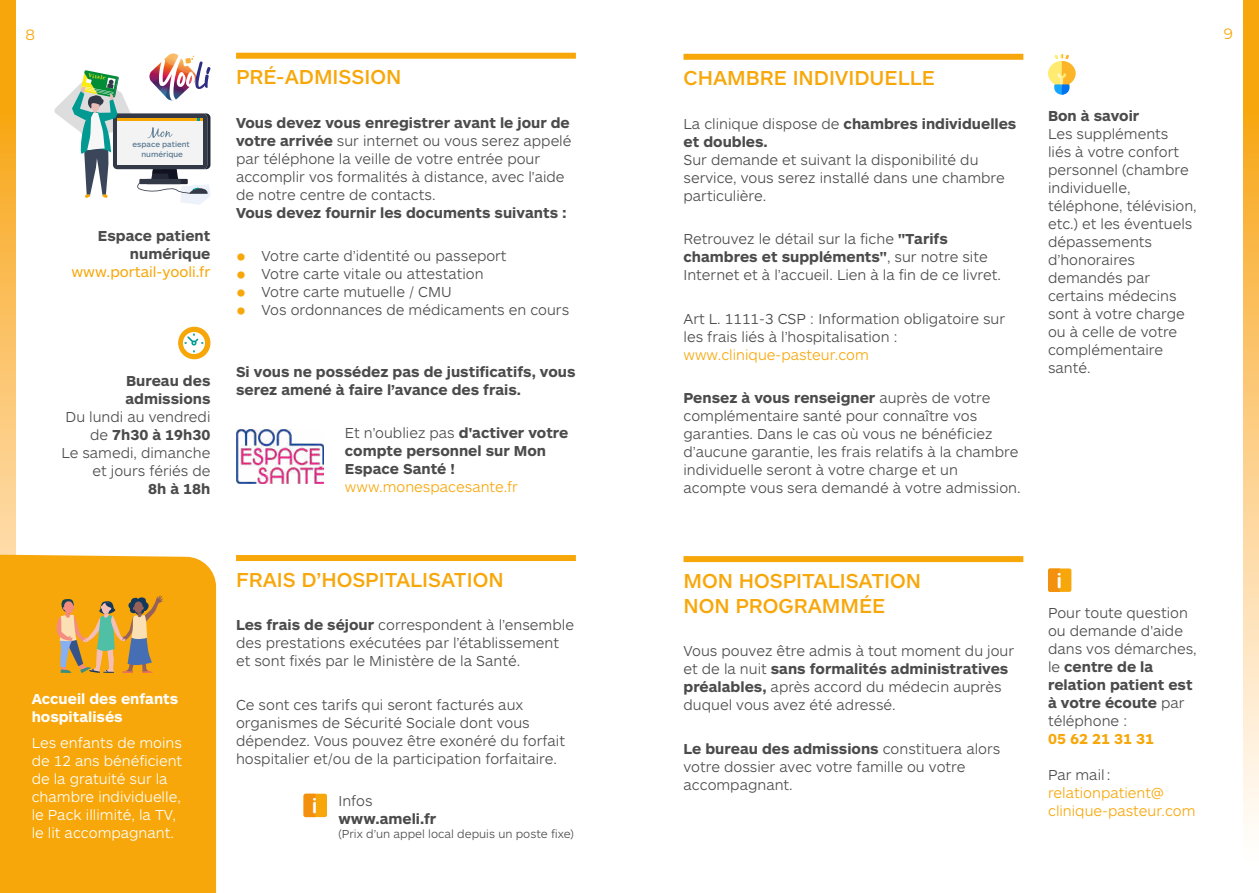
<style>
.page{position:relative;width:1259px;height:893px;background:#fff}
.page>*{position:absolute;margin:0;border:0;box-sizing:border-box;transform-origin:0 0}
.t1{font:500 21px/25.2px "ARS Maquette";color:#f7a70a}
.t2{font:21px "Arial Rounded MT Bold";color:#fff}
.t3{font:300 15px/18px "ARS Maquette";color:#4b4b4b}
.t4{font:700 15px/18px "ARS Maquette";color:#4b4b4b}
.t5{font:300 15px/18px "ARS Maquette";color:#fff}
.t6{font:300 15px/18px "ARS Maquette";color:#f7a70a}
.t7{font:700 15px/18px "ARS Maquette";color:#fff}
.t8{font:15px "ARS Maquette";color:#f7a70a}
.t9{font:700 15px "ARS Maquette";color:#f7a70a}
.t10{font:15px "Montserrat";color:#f7a70a}
.t11{font:300 12px "ARS Maquette";color:#4b4b4b}
.t12{font:500 7.95px/9.4px "ARS Maquette";color:#597a91;text-align:center}
.t13{font:700 6.45px "Perpetua";color:#fcea10}
.s1{font-weight:300}
.s2{font-weight:700}
.s3{font-weight:400;font-size:27px;color:#f7a70a}
</style>
<div class="page">
<svg style="left:0;top:0;width:16px;height:554px;background:#fabc50"></svg>
<div style="left:1243px;top:0;width:16px;height:893px;background:linear-gradient(to bottom,#f79d00,#fff)"></div>
<div style="left:0;top:554px;width:216px;height:339px;background:#f7a70a"></div>
<div style="left:683px;top:54px;width:340px;height:6px;background:#f7a70a"></div>
<div style="left:683px;top:556px;width:340px;height:6px;background:#f7a70a"></div>
<svg style="left:1048px;top:54px;width:27px;height:41px"></svg>
<div style="left:236px;top:53px;width:340px;height:6px;background:#f7a70a"></div>
<div style="left:236px;top:555px;width:340px;height:6px;background:#f7a70a"></div>
<div style="left:178px;top:327px;width:32px;height:32px;background:#f7a70a;border-radius:50%"></div>
<svg style="left:181px;top:330px;width:26px;height:26px"></svg>
<div style="left:303px;top:794px;width:24px;height:23px;background:#f7a70a;border-radius:2px"></div>
<svg style="left:303px;top:794px;width:12px;height:23px"></svg>
<svg style="left:56px;top:595px;width:107px;height:78px;background:#cda048"></svg>
<svg style="left:54px;top:53px;width:156px;height:152px"></svg>
<img style="left:236px;top:429px;width:88px;height:54px">
<div style="left:1048px;top:568px;width:23px;height:24px;background:#f7a70a;border-radius:2px"></div>
<svg style="left:1048px;top:568px;width:11px;height:24px"></svg>
<p class="t10" style="left:26px;top:24px;width:11px">8</p>
<p class="t10" style="left:1223px;top:24px;width:11px">9</p>
<h1 class="t1" style="left:683px;top:64px;width:253px">CHAMBRE INDIVIDUELLE</h1>
<p class="t4" style="left:683px;top:114px;width:334px"><span class="s1">La clinique dispose de</span> chambres individuelles et doubles.</p>
<p class="t3" style="left:683px;top:150px;width:323px">Sur demande et suivant la disponibilité du service, vous serez installé dans une chambre particulière.</p>
<p class="t3" style="left:683px;top:229px;width:319px">Retrouvez le détail sur la fiche <span class="s2">"Tarifs chambres et suppléments"</span>, sur notre site<br>Internet et à l’accueil. Lien à la fin de ce livret.</p>
<p class="t3" style="left:683px;top:309px;width:323px">Art L. 1111-3 CSP : Information obligatoire sur les frais liés à l’hospitalisation :</p>
<p class="t6" style="left:683px;top:345px;width:187px">www.clinique-pasteur.com</p>
<p class="t3" style="left:683px;top:388px;width:338px"><span class="s2">Pensez à vous renseigner</span> auprès de votre complémentaire santé pour connaître vos garanties. Dans le cas où vous ne bénéficiez d’aucune garantie, les frais relatifs à la chambre individuelle seront à votre charge et un acompte vous sera demandé à votre admission.</p>
<h1 class="t1" style="left:236px;top:63px;width:167px">PRÉ-ADMISSION</h1>
<p class="t3" style="left:236px;top:113px;width:337px"><span class="s2">Vous devez vous enregistrer avant le jour de votre arrivée</span> sur internet ou vous serez appelé par téléphone la veille de votre entrée pour accomplir vos formalités à distance, avec l'aide de notre centre de contacts.</p>
<p class="t4" style="left:236px;top:203px;width:332px">Vous devez fournir les documents suivants :</p>
<p class="t3" style="left:236px;top:246px;width:272px"><span class="s3">•</span> Votre carte d’identité ou passeport</p>
<p class="t3" style="left:236px;top:264px;width:249px"><span class="s3">•</span> Votre carte vitale ou attestation</p>
<p class="t3" style="left:236px;top:282px;width:217px"><span class="s3">•</span> Votre carte mutuelle / CMU</p>
<p class="t3" style="left:236px;top:300px;width:335px"><span class="s3">•</span> Vos ordonnances de médicaments en cours</p>
<p class="t13" style="left:89px;top:71px;width:19px;rotate:11deg">Vitale</p>
<p class="t4" style="left:1048px;top:106px;width:93px">Bon à savoir</p>
<p class="t3" style="left:1048px;top:124px;width:150px">Les suppléments<br>liés à votre confort personnel (chambre individuelle, téléphone, télévision, etc.) et les éventuels dépassements d’honoraires demandés par certains médecins sont à votre charge ou à celle de votre complémentaire santé.</p>
<p class="t12" style="left:132px;top:139px;width:59px">espace patient numérique</p>
<p class="t4" style="left:98px;top:226px;width:114px;text-align:right">Espace patient numérique</p>
<p class="t8" style="left:71px;top:262px;width:140px">www.portail-yooli.fr</p>
<p class="t4" style="left:236px;top:362px;width:341px">Si vous ne possédez pas de justificatifs, vous serez amené à faire l’avance des frais.</p>
<p class="t4" style="left:345px;top:423px;width:225px"><span class="s1">Et n'oubliez pas</span> d'activer votre compte personnel sur Mon<br>Espace Santé !</p>
<p class="t6" style="left:345px;top:477px;width:174px">www.monespacesante.fr</p>
<p class="t4" style="left:125px;top:371px;width:87px">Bureau des admissions</p>
<p class="t3" style="left:61px;top:407px;width:151px;text-align:right">Du lundi au vendredi de <span class="s2">7h30 à 19h30<br></span>Le samedi, dimanche et jours fériés de</p>
<p class="t4" style="left:148px;top:479px;width:64px">8h à 18h</p>
<p class="t7" style="left:32px;top:689px;width:148px">Accueil des enfants hospitalisés</p>
<p class="t5" style="left:32px;top:733px;width:152px">Les enfants de moins de 12 ans bénéficient de la gratuité sur la chambre individuelle, le Pack illimité, la TV, le lit accompagnant.</p>
<h1 class="t1" style="left:236px;top:566px;width:269px">FRAIS D’HOSPITALISATION</h1>
<p class="t3" style="left:236px;top:615px;width:339px"><span class="s2">Les frais de séjour</span> correspondent à l’ensemble des prestations exécutées par l’établissement et sont fixés par le Ministère de la Santé.</p>
<p class="t3" style="left:236px;top:695px;width:330px">Ce sont ces tarifs qui seront facturés aux organismes de Sécurité Sociale dont vous dépendez. Vous pouvez être exonéré du forfait hospitalier et/ou de la participation forfaitaire.</p>
<h1 class="t2" style="left:312px;top:793px;width:7px">i</h1>
<p class="t3" style="left:338px;top:791px;width:36px">Infos</p>
<p class="t4" style="left:338px;top:809px;width:99px">www.ameli.fr</p>
<p class="t11" style="left:338px;top:826px;width:237px">(Prix d’un appel local depuis un poste fixe)</p>
<h1 class="t1" style="left:683px;top:567px;width:239px">MON HOSPITALISATION<br>NON PROGRAMMÉE</h1>
<p class="t3" style="left:683px;top:641px;width:332px">Vous pouvez être admis à tout moment du jour et de la nuit <span class="s2">sans formalités administratives préalables,</span> après accord du médecin auprès duquel vous avez été adressé.</p>
<p class="t3" style="left:683px;top:739px;width:318px"><span class="s2">Le bureau des admissions</span> constituera alors votre dossier avec votre famille ou votre accompagnant.</p>
<h1 class="t2" style="left:1056px;top:568px;width:7px">i</h1>
<p class="t3" style="left:1048px;top:603px;width:150px">Pour toute question ou demande d'aide dans vos démarches, le <span class="s2">centre de la relation patient est à votre écoute</span> par téléphone :</p>
<p class="t9" style="left:1048px;top:729px;width:108px">05 62 21 31 31</p>
<p class="t3" style="left:1048px;top:765px;width:64px">Par mail:</p>
<p class="t6" style="left:1048px;top:783px;width:149px">relationpatient@ clinique-pasteur.com</p>
</div>
